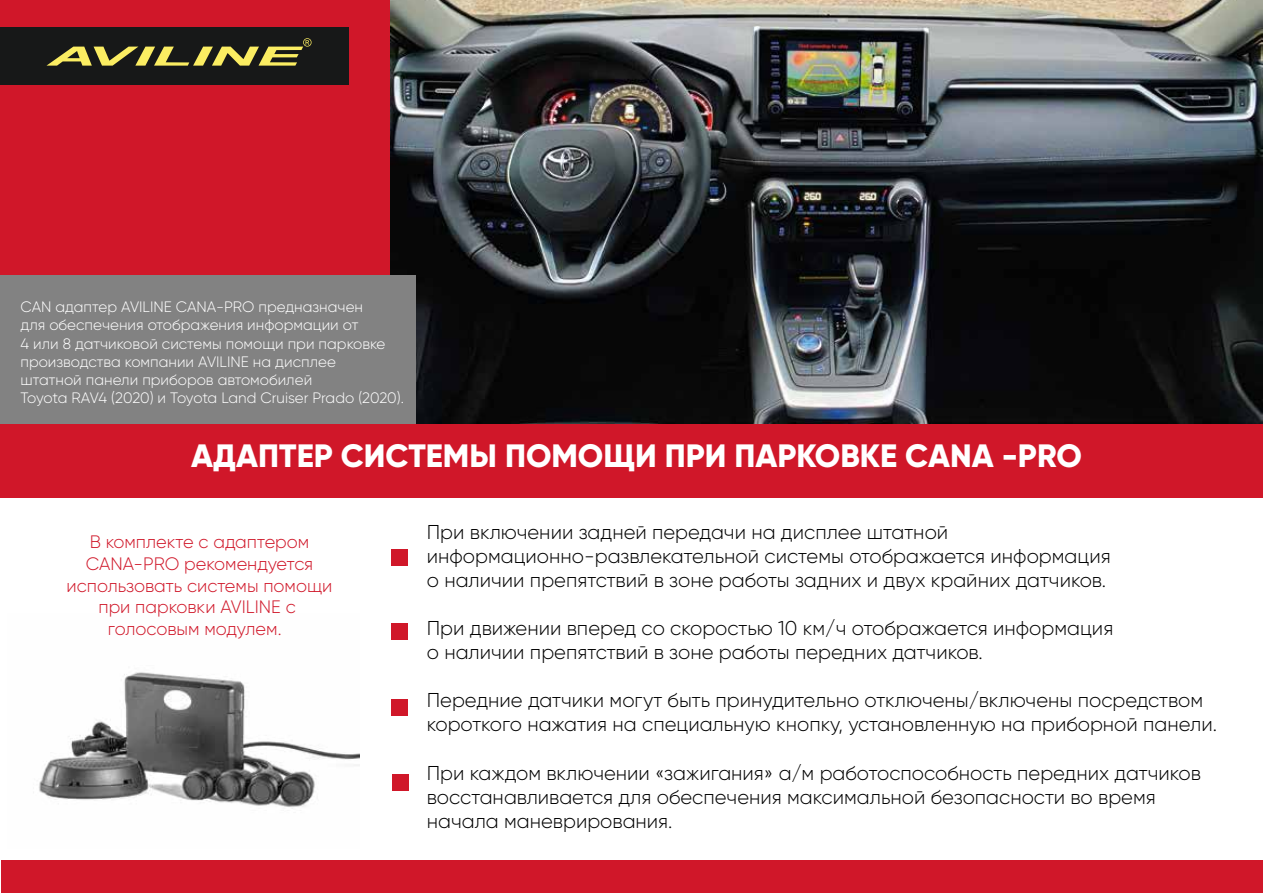
<style>
.page{position:relative;width:1263px;height:893px;background:#fff}
.page>*{position:absolute;margin:0;border:0;box-sizing:border-box;transform-origin:0 0}
.t1{font:800 32.25px "Gilroy";color:#fff}
.t2{font:300 19.95px/24px "Gilroy";color:#010101}
.t3{font:300 18px/21.6px "Gilroy";color:#d01729;text-align:center}
.t4{font:300 15.15px/18.1px "Gilroy";color:#fff}
</style>
<div class="page">
<div style="left:0;top:0;width:1260px;height:497px;background:#d01729"></div>
<div style="left:0;top:420px;width:1263px;height:77px;background:#d01729"></div>
<div style="left:2px;top:861px;width:1261px;height:32px;background:#d01729"></div>
<img style="left:390px;top:0;width:873px;height:423px">
<div style="left:0;top:275px;width:416px;height:149px;background:#828282"></div>
<div style="left:391px;top:549px;width:17px;height:17px;background:#d01729"></div>
<div style="left:391px;top:623px;width:17px;height:17px;background:#d01729"></div>
<div style="left:391px;top:699px;width:17px;height:17px;background:#d01729"></div>
<div style="left:392px;top:774px;width:17px;height:17px;background:#d01729"></div>
<div style="left:0;top:27px;width:348px;height:58px;background:#171818"></div>
<svg style="left:47px;top:38px;width:264px;height:28px"></svg>
<img style="left:39px;top:672px;width:320px;height:137px">
<p class="t4" style="left:20px;top:298px;width:385px">CAN адаптер AVILINE CANA-PRO предназначен<br>для обеспечения отображения информации от<br>4 или 8 датчиковой системы помощи при парковке производства компании AVILINE на дисплее<br>штатной панели приборов автомобилей<br>Toyota RAV4 (2020) и Toyota Land Cruiser Prado (2020).</p>
<h1 class="t1" style="left:191px;top:436px;width:892px">АДАПТЕР СИСТЕМЫ ПОМОЩИ ПРИ ПАРКОВКЕ CANA -PRO</h1>
<p class="t3" style="left:67px;top:531px;width:267px">В комплекте с адаптером<br>CANA-PRO рекомендуется использовать системы помощи при парковки AVILINE c голосовым модулем.</p>
<p class="t2" style="left:427px;top:520px;width:685px">При включении задней передачи на дисплее штатной информационно-развлекательной системы отображается информация о наличии препятствий в зоне работы задних и двух крайних датчиков.</p>
<p class="t2" style="left:427px;top:616px;width:688px">При движении вперед со скоростью 10 км/ч отображается информация о наличии препятствий в зоне работы передних датчиков.</p>
<p class="t2" style="left:427px;top:688px;width:792px">Передние датчики могут быть принудительно отключены/включены посредством короткого нажатия на специальную кнопку, установленную на приборной панели.</p>
<p class="t2" style="left:427px;top:760px;width:776px">При каждом включении «зажигания» а/м работоспособность передних датчиков восстанавливается для обеспечения максимальной безопасности во время начала маневрирования.</p>
</div>
